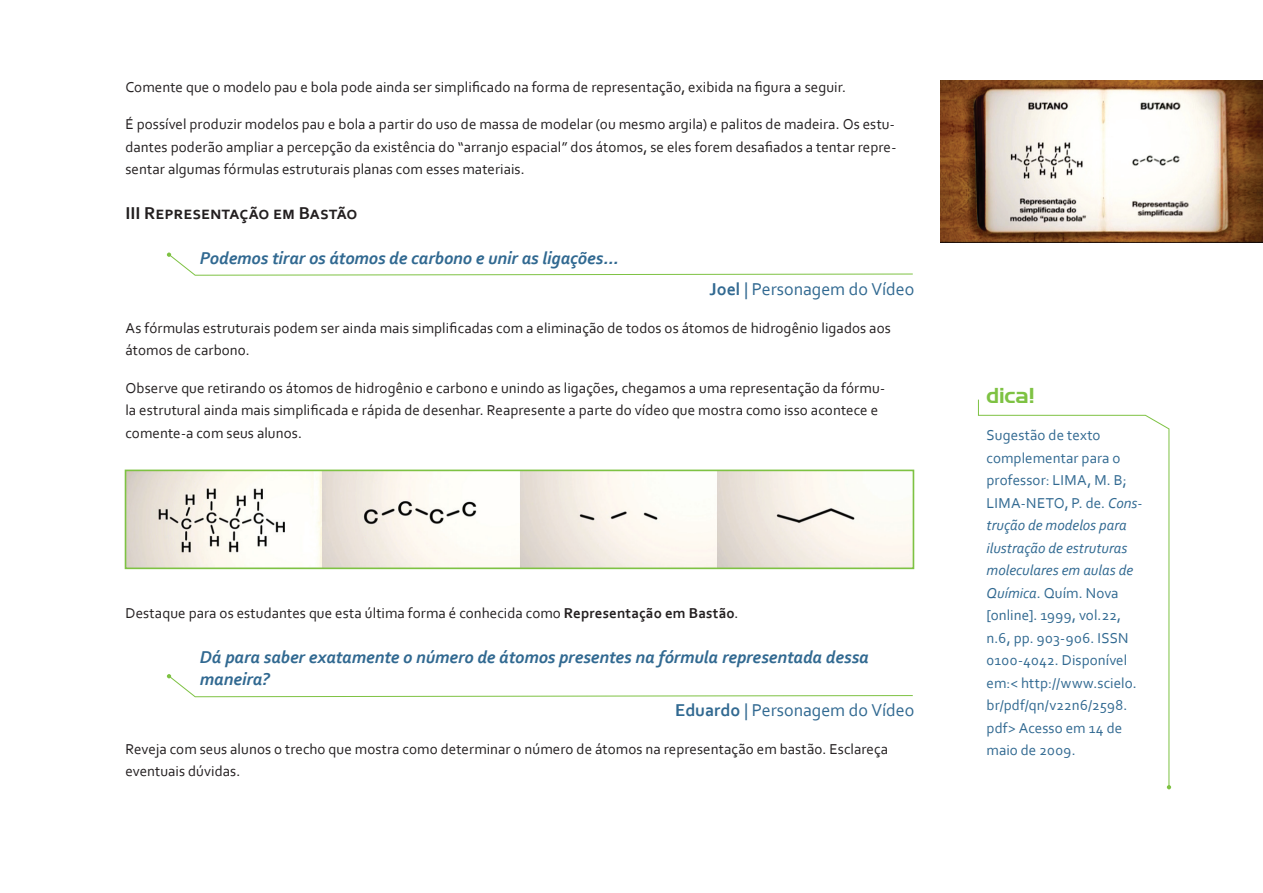
<style>
.page{position:relative;width:1263px;height:893px;background:#fff}
.page>*{position:absolute;margin:0;border:0;box-sizing:border-box;transform-origin:0 0}
.t1{font:21px "Handel Gothic BT";color:#7ec243}
.t2{font:italic 700 18px/22.5px "Corbel";letter-spacing:-.005em;color:#316991}
.t3{font:18px "Corbel";letter-spacing:-.005em;color:#316991}
.t4{font:700 18px "Corbel";letter-spacing:.005em;color:#231f20}
.t5{font:15px/22.5px "Corbel";letter-spacing:.005em;color:#231f20}
.t6{font:15px/22.5px "Corbel";letter-spacing:.005em;color:#316991}
.s1{font-weight:700}
.s2{font-style:italic}
</style>
<div class="page">
<svg style="left:167px;top:253px;width:746px;height:23px"></svg>
<svg style="left:167px;top:674px;width:746px;height:23px"></svg>
<img style="left:940px;top:81px;width:323px;height:161px">
<svg style="left:978px;top:399px;width:192px;height:389px"></svg>
<svg style="left:1167px;top:785px;width:4px;height:4px"></svg>
<img style="left:128px;top:473px;width:783px;height:93px">
<div style="left:125px;top:470px;width:789px;height:99px;border:2px solid #7ec243"></div>
<p class="t5" style="left:125px;top:75px;width:722px">Comente que o modelo pau e bola pode ainda ser simplificado na forma de representação, exibida na figura a seguir.</p>
<p class="t5" style="left:125px;top:113px;width:772px;text-align:justify">É possível produzir modelos pau e bola a partir do uso de massa de modelar (ou mesmo argila) e palitos de madeira. Os estu&shy;dantes poderão ampliar a percepção da existência do “arranjo espacial” dos átomos, se eles forem desafiados a tentar repre&shy;sentar algumas fórmulas estruturais planas com esses materiais.</p>
<p class="t4" style="left:125px;top:202px;width:234px">III Representação em Bastão</p>
<p class="t2" style="left:200px;top:247px;width:420px">Podemos tirar os átomos de carbono e unir as ligações...</p>
<p class="t3" style="left:709px;top:278px;width:206px"><span class="s1">Joel</span> | Personagem do Vídeo</p>
<p class="t5" style="left:125px;top:316px;width:767px">As fórmulas estruturais podem ser ainda mais simplificadas com a eliminação de todos os átomos de hidrogênio ligados aos átomos de carbono.</p>
<p class="t5" style="left:125px;top:376px;width:761px">Observe que retirando os átomos de hidrogênio e carbono e unindo as ligações, chegamos a uma representação da fórmu&shy;la estrutural ainda mais simplificada e rápida de desenhar. Reapresente a parte do vídeo que mostra como isso acontece e comente-a com seus alunos.</p>
<h1 class="t1" style="left:986px;top:383px;width:50px">dica!</h1>
<p class="t6" style="left:986px;top:424px;width:157px">Sugestão de texto complementar para o professor: LIMA, M. B;<br>LIMA-NETO, P. de. <span class="s2">Cons&shy;trução de modelos para ilustração de estruturas moleculares em aulas de<br>Química</span>. Quím. Nova [online]. 1999, vol.22, n.6, pp. 903-906. ISSN<br>0100-4042. Disponível em:&lt; http://www.scielo. br/pdf/qn/v22n6/2598. pdf&gt; Acesso em 14 de maio de 2009.</p>
<p class="t5" style="left:125px;top:601px;width:615px">Destaque para os estudantes que esta última forma é conhecida como <span class="s1">Representação em Bastão</span>.</p>
<p class="t2" style="left:200px;top:645px;width:670px">Dá para saber exatamente o número de átomos presentes na fórmula representada dessa maneira?</p>
<p class="t3" style="left:675px;top:699px;width:241px"><span class="s1">Eduardo</span> | Personagem do Vídeo</p>
<p class="t5" style="left:125px;top:737px;width:764px">Reveja com seus alunos o trecho que mostra como determinar o número de átomos na representação em bastão. Esclareça eventuais dúvidas.</p>
</div>
